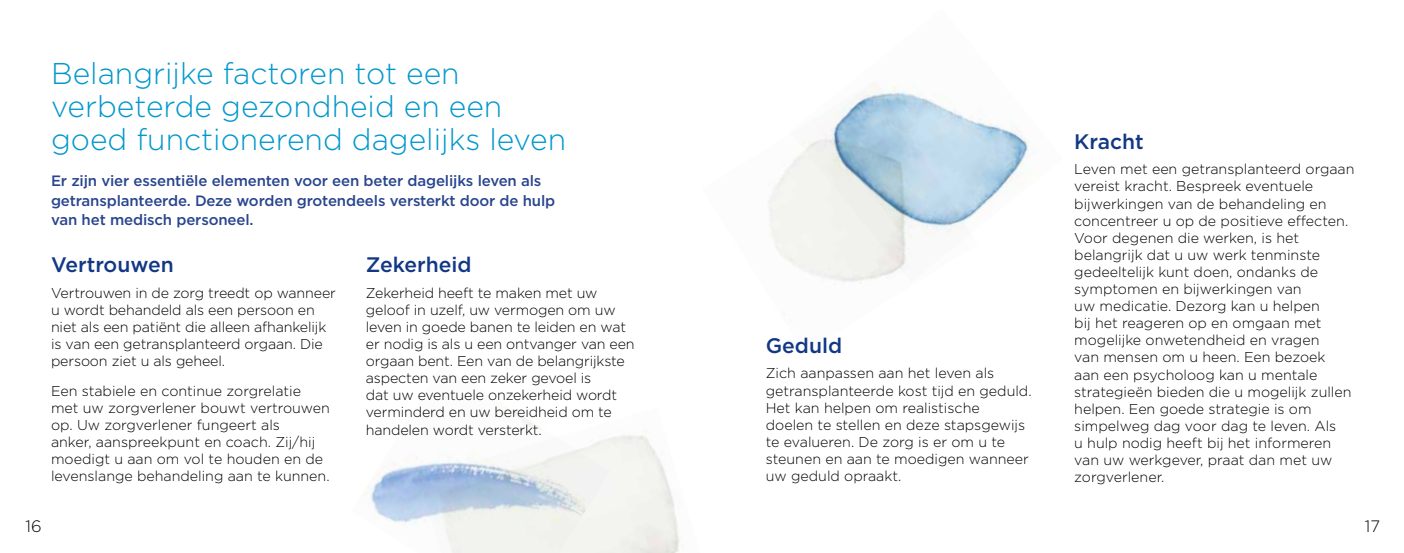
<style>
.page{position:relative;width:1404px;height:553px;background:#fff}
.page>*{position:absolute;margin:0;border:0;box-sizing:border-box;transform-origin:0 0}
.t1{font:300 30px/33px "Gotham";color:#0097cc}
.t2{font:500 21px "Gotham";color:#123885}
.t3{font:300 16.5px "Gotham";color:#000}
.t4{font:500 15px/19.5px "Gotham";letter-spacing:-.01em;color:#29458e}
.t5{font:300 14.25px/17.1px "Gotham";color:#000}
</style>
<div class="page">
<img style="left:364px;top:458px;width:55px;height:66px">
<img style="left:419px;top:408px;width:264px;height:145px">
<img style="left:789px;top:81px;width:247px;height:201px">
<h1 class="t1" style="left:51px;top:56px;width:516px">Belangrijke factoren tot een verbeterde gezondheid en een goed functionerend dagelijks leven</h1>
<p class="t4" style="left:51px;top:171px;width:505px">Er zijn vier essentiële elementen voor een beter dagelijks leven als getransplanteerde. Deze worden grotendeels versterkt door de hulp van het medisch personeel.</p>
<h2 class="t2" style="left:51px;top:251px;width:124px">Vertrouwen</h2>
<p class="t5" style="left:51px;top:284px;width:286px">Vertrouwen in de zorg treedt op wanneer u wordt behandeld als een persoon en niet als een patiënt die alleen afhankelijk is van een getransplanteerd orgaan. Die persoon ziet u als geheel.</p>
<p class="t5" style="left:51px;top:382px;width:280px">Een stabiele en continue zorgrelatie met uw zorgverlener bouwt vertrouwen op. Uw zorgverlener fungeert als<br>anker, aanspreekpunt en coach. Zij/hij moedigt u aan om vol te houden en de levenslange behandeling aan te kunnen.</p>
<h2 class="t2" style="left:366px;top:251px;width:107px">Zekerheid</h2>
<p class="t5" style="left:366px;top:284px;width:270px">Zekerheid heeft te maken met uw geloof in uzelf, uw vermogen om uw leven in goede banen te leiden en wat er nodig is als u een ontvanger van een orgaan bent. Een van de belangrijkste aspecten van een zeker gevoel is<br>dat uw eventuele onzekerheid wordt verminderd en uw bereidheid om te handelen wordt versterkt.</p>
<h2 class="t2" style="left:765px;top:332px;width:78px">Geduld</h2>
<p class="t5" style="left:765px;top:364px;width:267px">Zich aanpassen aan het leven als getransplanteerde kost tijd en geduld.<br>Het kan helpen om realistische<br>doelen te stellen en deze stapsgewijs te evalueren. De zorg is er om u te steunen en aan te moedigen wanneer uw geduld opraakt.</p>
<h2 class="t2" style="left:1074px;top:127px;width:71px">Kracht</h2>
<p class="t5" style="left:1074px;top:160px;width:282px">Leven met een getransplanteerd orgaan vereist kracht. Bespreek eventuele bijwerkingen van de behandeling en concentreer u op de positieve effecten.<br>Voor degenen die werken, is het belangrijk dat u uw werk tenminste gedeeltelijk kunt doen, ondanks de symptomen en bijwerkingen van<br>uw medicatie. Dezorg kan u helpen<br>bij het reageren op en omgaan met mogelijke onwetendheid en vragen<br>van mensen om u heen. Een bezoek<br>aan een psycholoog kan u mentale strategieën bieden die u mogelijk zullen helpen. Een goede strategie is om simpelweg dag voor dag te leven. Als<br>u hulp nodig heeft bij het informeren van uw werkgever, praat dan met uw zorgverlener.</p>
<p class="t3" style="left:26px;top:516px;width:18px">16</p>
<p class="t3" style="left:1364px;top:516px;width:17px">17</p>
</div>
